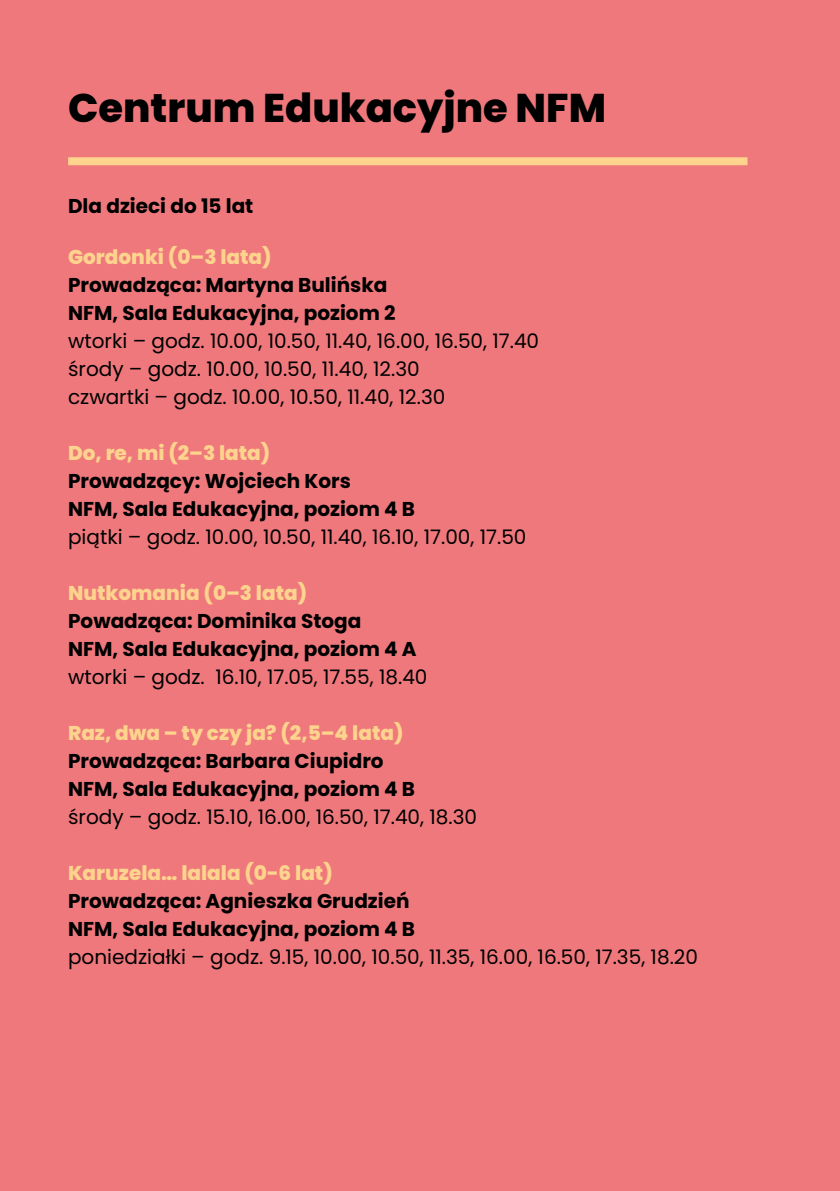
<style>
.page{position:relative;width:840px;height:1191px;background:#fff}
.page>*{position:absolute;margin:0;border:0;box-sizing:border-box;transform-origin:0 0}
.t1{font:800 40px "Poppins";color:#000}
.t2{font:20px/28px "Poppins";color:#000}
.t3{font:700 20px/28px "Poppins";color:#000}
.t4{font:800 20px "Poppins";color:#fdd38d}
</style>
<div class="page">
<div style="left:0;top:0;width:839px;height:1191px;background:#ef787c"></div>
<div style="left:68px;top:157px;width:679px;height:8px;background:#fdd38d"></div>
<h1 class="t1" style="left:68px;top:85px;width:539px">Centrum Edukacyjne NFM</h1>
<p class="t3" style="left:68px;top:192px;width:187px">Dla dzieci do 15 lat</p>
<p class="t4" style="left:68px;top:245px;width:205px">Gordonki (0–3 lata)</p>
<p class="t3" style="left:68px;top:271px;width:329px">Prowadząca: Martyna Bulińska<br>NFM, Sala Edukacyjna, poziom 2</p>
<p class="t2" style="left:68px;top:327px;width:472px">wtorki – godz. 10.00, 10.50, 11.40, 16.00, 16.50, 17.40 środy – godz. 10.00, 10.50, 11.40, 12.30<br>czwartki – godz. 10.00, 10.50, 11.40, 12.30</p>
<p class="t4" style="left:68px;top:441px;width:203px">Do, re, mi (2–3 lata)</p>
<p class="t3" style="left:68px;top:467px;width:348px">Prowadzący: Wojciech Kors<br>NFM, Sala Edukacyjna, poziom 4 B</p>
<p class="t2" style="left:68px;top:523px;width:459px">piątki – godz. 10.00, 10.50, 11.40, 16.10, 17.00, 17.50</p>
<p class="t4" style="left:68px;top:581px;width:240px">Nutkomania (0–3 lata)</p>
<p class="t3" style="left:68px;top:607px;width:350px">Powadząca: Dominika Stoga<br>NFM, Sala Edukacyjna, poziom 4 A</p>
<p class="t2" style="left:68px;top:663px;width:361px">wtorki – godz. 16.10, 17.05, 17.55, 18.40</p>
<p class="t4" style="left:68px;top:721px;width:336px">Raz, dwa – ty czy ja? (2,5–4 lata)</p>
<p class="t3" style="left:68px;top:747px;width:348px">Prowadząca: Barbara Ciupidro<br>NFM, Sala Edukacyjna, poziom 4 B</p>
<p class="t2" style="left:68px;top:803px;width:410px">środy – godz. 15.10, 16.00, 16.50, 17.40, 18.30</p>
<p class="t4" style="left:68px;top:861px;width:266px">Karuzela… lalala (0-6 lat)</p>
<p class="t3" style="left:68px;top:887px;width:348px">Prowadząca: Agnieszka Grudzień<br>NFM, Sala Edukacyjna, poziom 4 B</p>
<p class="t2" style="left:68px;top:943px;width:631px">poniedziałki – godz. 9.15, 10.00, 10.50, 11.35, 16.00, 16.50, 17.35, 18.20</p>
</div>
